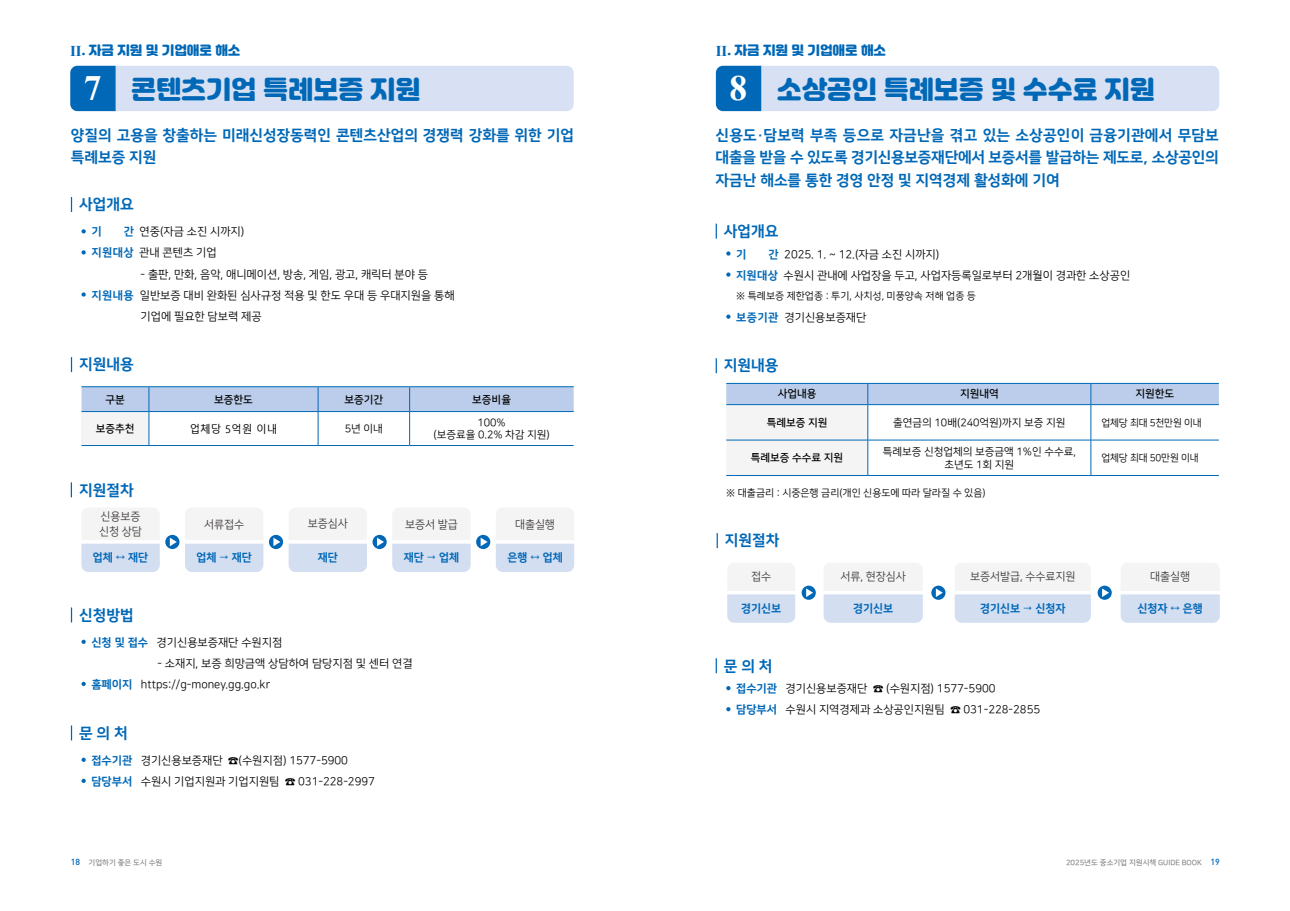
<style>
.page{position:relative;width:1290px;height:911px;background:#fff}
.page>*{position:absolute;margin:0;border:0;box-sizing:border-box;transform-origin:0 0}
.t1{font:25px "Jalnan";color:#0068b7}
.t2{font:15px/22.5px "Nanum Square EB";color:#0068b7}
.t3{font:12.5px "Jalnan";color:#0068b7}
.t4{font:11.25px/21px "Nanum Square R";color:#000}
.t5{font:11.25px/14.4px "Nanum Square R";letter-spacing:-.005em;color:#3e3a39}
.t6{font:11.25px "Nanum Square EB";letter-spacing:-.005em;color:#0068b7}
.t7{font:10.62px/12.8px "Nanum Square R";color:#000;text-align:center}
.t8{font:10.62px "Nanum Square B";color:#000}
.t9{font:10.62px "Malgun Gothic";color:#000}
.t10{font:10px "Nanum Square R";color:#000}
.t11{font:7.5px "Nanum Square B";color:#898989}
.s1{font-family:"Times New Roman";font-weight:700;font-size:15px}
.s2{font-family:"Times New Roman";font-weight:700;font-size:35.5px;color:#fff}
.s3{font-family:"Nanum Square EB";color:#0068b7}
.s4{font-family:"Dinmed";font-size:8.75px;color:#0068b7}
</style>
<div class="page">
<svg style="left:71px;top:197px;width:1px;height:15px"></svg>
<svg style="left:81px;top:229px;width:5px;height:4px"></svg>
<svg style="left:81px;top:250px;width:5px;height:4px"></svg>
<svg style="left:81px;top:292px;width:5px;height:5px"></svg>
<svg style="left:71px;top:607px;width:1px;height:15px"></svg>
<svg style="left:81px;top:639px;width:5px;height:5px"></svg>
<svg style="left:81px;top:682px;width:5px;height:4px"></svg>
<svg style="left:71px;top:725px;width:1px;height:15px"></svg>
<svg style="left:81px;top:757px;width:5px;height:5px"></svg>
<svg style="left:81px;top:778px;width:5px;height:5px"></svg>
<svg style="left:716px;top:224px;width:1px;height:15px"></svg>
<svg style="left:726px;top:251px;width:4px;height:5px"></svg>
<svg style="left:726px;top:272px;width:4px;height:5px"></svg>
<svg style="left:726px;top:314px;width:4px;height:5px"></svg>
<svg style="left:716px;top:658px;width:1px;height:15px"></svg>
<svg style="left:726px;top:686px;width:4px;height:4px"></svg>
<svg style="left:726px;top:707px;width:4px;height:4px"></svg>
<svg style="left:716px;top:358px;width:1px;height:15px"></svg>
<hr style="left:726px;top:475px;width:142px;height:1px;background:#0068b7">
<hr style="left:868px;top:475px;width:223px;height:1px;background:#0068b7">
<hr style="left:1091px;top:475px;width:128px;height:1px;background:#0068b7">
<svg style="left:726px;top:383px;width:493px;height:92px"></svg>
<hr style="left:726px;top:404px;width:142px;height:1px;background:#0068b7">
<hr style="left:868px;top:404px;width:223px;height:1px;background:#0068b7">
<hr style="left:867px;top:405px;width:1px;height:35px;background:#0068b7">
<hr style="left:1091px;top:404px;width:128px;height:1px;background:#0068b7">
<hr style="left:1090px;top:405px;width:1px;height:35px;background:#0068b7">
<hr style="left:726px;top:440px;width:142px;height:1px;background:#0068b7">
<hr style="left:868px;top:440px;width:223px;height:1px;background:#0068b7">
<hr style="left:867px;top:440px;width:1px;height:35px;background:#0068b7">
<hr style="left:1091px;top:440px;width:128px;height:1px;background:#0068b7">
<hr style="left:1090px;top:440px;width:1px;height:35px;background:#0068b7">
<svg style="left:70px;top:66px;width:504px;height:45px;background:#c3d6ed"></svg>
<svg style="left:716px;top:66px;width:503px;height:45px;background:#c3d6ed"></svg>
<svg style="left:71px;top:357px;width:1px;height:15px"></svg>
<div style="left:81px;top:411px;width:68px;height:34px;background:#f4f4f4"></div>
<hr style="left:81px;top:386px;width:68px;height:1px;background:#0068b7">
<hr style="left:149px;top:386px;width:169px;height:1px;background:#0068b7">
<hr style="left:318px;top:386px;width:92px;height:1px;background:#0068b7">
<hr style="left:410px;top:386px;width:164px;height:1px;background:#0068b7">
<hr style="left:81px;top:445px;width:68px;height:1px;background:#0068b7">
<hr style="left:149px;top:445px;width:169px;height:1px;background:#0068b7">
<hr style="left:318px;top:445px;width:92px;height:1px;background:#0068b7">
<hr style="left:410px;top:445px;width:164px;height:1px;background:#0068b7">
<div style="left:81px;top:387px;width:493px;height:24px;background:#bbcdea"></div>
<hr style="left:81px;top:411px;width:68px;height:1px;background:#0068b7">
<hr style="left:149px;top:411px;width:169px;height:1px;background:#0068b7">
<hr style="left:149px;top:412px;width:1px;height:33px;background:#0068b7">
<hr style="left:318px;top:411px;width:92px;height:1px;background:#0068b7">
<hr style="left:318px;top:412px;width:1px;height:33px;background:#0068b7">
<hr style="left:410px;top:411px;width:164px;height:1px;background:#0068b7">
<hr style="left:409px;top:412px;width:1px;height:33px;background:#0068b7">
<svg style="left:71px;top:482px;width:1px;height:15px"></svg>
<svg style="left:81px;top:508px;width:79px;height:64px"></svg>
<svg style="left:185px;top:508px;width:78px;height:64px"></svg>
<svg style="left:289px;top:508px;width:78px;height:64px"></svg>
<svg style="left:392px;top:508px;width:79px;height:64px"></svg>
<svg style="left:496px;top:508px;width:78px;height:64px"></svg>
<svg style="left:165px;top:535px;width:14px;height:14px"></svg>
<svg style="left:170px;top:537px;width:7px;height:9px"></svg>
<div style="left:269px;top:535px;width:14px;height:14px;background:#0068b7;border-radius:50%"></div>
<svg style="left:273px;top:537px;width:7px;height:9px"></svg>
<svg style="left:372px;top:535px;width:15px;height:14px"></svg>
<svg style="left:377px;top:537px;width:7px;height:9px"></svg>
<svg style="left:476px;top:535px;width:14px;height:14px"></svg>
<svg style="left:481px;top:537px;width:7px;height:9px"></svg>
<svg style="left:716px;top:533px;width:2px;height:15px"></svg>
<svg style="left:727px;top:563px;width:68px;height:60px"></svg>
<svg style="left:823px;top:563px;width:100px;height:60px"></svg>
<svg style="left:955px;top:563px;width:136px;height:60px"></svg>
<svg style="left:1120px;top:563px;width:100px;height:60px"></svg>
<svg style="left:801px;top:585px;width:15px;height:15px"></svg>
<svg style="left:806px;top:588px;width:7px;height:9px"></svg>
<svg style="left:931px;top:585px;width:14px;height:15px"></svg>
<svg style="left:936px;top:588px;width:7px;height:9px"></svg>
<svg style="left:1097px;top:585px;width:15px;height:15px"></svg>
<svg style="left:1102px;top:588px;width:7px;height:9px"></svg>
<p class="t3" style="left:70px;top:42px;width:172px"><span class="s1">Ⅱ</span>. 자금 지원 및 기업애로 해소</p>
<p class="t3" style="left:716px;top:42px;width:172px"><span class="s1">Ⅱ</span>. 자금 지원 및 기업애로 해소</p>
<h1 class="t1" style="left:84px;top:73px;width:338px"><span class="s2">7</span> 콘텐츠기업 특례보증 지원</h1>
<h1 class="t1" style="left:729px;top:73px;width:427px"><span class="s2">8</span> 소상공인 특례보증 및 수수료 지원</h1>
<h2 class="t2" style="left:71px;top:124px;width:505px">양질의 고용을 창출하는 미래신성장동력인 콘텐츠산업의 경쟁력 강화를 위한 기업 특례보증 지원</h2>
<h2 class="t2" style="left:716px;top:124px;width:505px;text-align:justify">신용도·담보력 부족 등으로 자금난을 겪고 있는 소상공인이 금융기관에서 무담보 대출을 받을 수 있도록 경기신용보증재단에서 보증서를 발급하는 제도로, 소상공인의 자금난 해소를 통한 경영 안정 및 지역경제 활성화에 기여</h2>
<h2 class="t2" style="left:724px;top:220px;width:56px">사업개요</h2>
<p class="t6" style="left:736px;top:248px;width:12px">기</p>
<h2 class="t2" style="left:79px;top:193px;width:56px">사업개요</h2>
<p class="t6" style="left:91px;top:226px;width:12px">기</p>
<p class="t4" style="left:91px;top:222px;width:154px;text-indent:32px"><span class="s3">간</span> 연중(자금 소진 시까지) <span class="s3">지원대상</span> 관내 콘텐츠 기업</p>
<p class="t4" style="left:141px;top:264px;width:289px">- 출판, 만화, 음악, 애니메이션, 방송, 게임, 광고, 캐릭터 분야 등</p>
<p class="t4" style="left:91px;top:285px;width:365px"><span class="s3">지원내용</span> 일반보증 대비 완화된 심사규정 적용 및 한도 우대 등 우대지원을 통해</p>
<p class="t4" style="left:141px;top:306px;width:123px">기업에 필요한 담보력 제공</p>
<p class="t4" style="left:736px;top:244px;width:396px;text-indent:32px"><span class="s3">간</span> 2025. 1. ~ 12.(자금 소진 시까지)<br><span class="s3">지원대상</span> 수원시 관내에 사업장을 두고, 사업자등록일로부터 2개월이 경과한 소상공인</p>
<p class="t10" style="left:736px;top:291px;width:241px">※ 특례보증 제한업종 : 투기, 사치성, 미풍양속 저해 업종 등</p>
<p class="t4" style="left:736px;top:307px;width:132px"><span class="s3">보증기관</span> 경기신용보증재단</p>
<h2 class="t2" style="left:79px;top:353px;width:56px">지원내용</h2>
<p class="t8" style="left:106px;top:393px;width:21px">구분</p>
<p class="t8" style="left:214px;top:393px;width:40px">보증한도</p>
<p class="t8" style="left:344px;top:393px;width:40px">보증기간</p>
<p class="t8" style="left:472px;top:393px;width:40px">보증비율</p>
<p class="t8" style="left:96px;top:423px;width:40px">보증추천</p>
<p class="t9" style="left:190px;top:422px;width:89px">업체당 5억원 이내</p>
<p class="t7" style="left:345px;top:422px;width:40px">5년 이내</p>
<p class="t7" style="left:433px;top:416px;width:118px">100%<br>(보증료율 0.2% 차감 지원)</p>
<h2 class="t2" style="left:79px;top:479px;width:56px">지원절차</h2>
<p class="t5" style="left:99px;top:510px;width:44px">신용보증 신청⦁ 상담</p>
<p class="t6" style="left:93px;top:551px;width:57px">업체 ↔ 재단</p>
<p class="t5" style="left:204px;top:517px;width:41px">서류접수</p>
<p class="t6" style="left:196px;top:551px;width:57px">업체 → 재단</p>
<p class="t5" style="left:308px;top:517px;width:41px">보증심사</p>
<p class="t6" style="left:318px;top:551px;width:22px">재단</p>
<p class="t5" style="left:405px;top:517px;width:54px">보증서 발급</p>
<p class="t5" style="left:515px;top:517px;width:41px">대출실행</p>
<p class="t6" style="left:404px;top:551px;width:57px">재단 → 업체</p>
<p class="t6" style="left:507px;top:551px;width:57px">은행 ↔ 업체</p>
<h2 class="t2" style="left:79px;top:604px;width:56px">신청방법</h2>
<p class="t4" style="left:91px;top:632px;width:192px"><span class="s3">신청 및 접수</span> 경기신용보증재단 수원지점</p>
<p class="t4" style="left:91px;top:653px;width:323px;text-indent:66px">- 소재지, 보증 희망금액 상담하여 담당지점 및 센터 연결 <span class="s3">홈페이지</span> https://g-money.gg.go.kr</p>
<h2 class="t2" style="left:79px;top:722px;width:50px">문 의 처</h2>
<p class="t4" style="left:91px;top:750px;width:285px"><span class="s3">접수기관</span> 경기신용보증재단 ☎(수원지점) 1577-5900 <span class="s3">담당부서</span> 수원시 기업지원과 기업지원팀 ☎ 031-228-2997</p>
<h2 class="t2" style="left:724px;top:355px;width:56px">지원내용</h2>
<p class="t8" style="left:778px;top:388px;width:40px">사업내용</p>
<p class="t8" style="left:960px;top:388px;width:40px">지원내역</p>
<p class="t8" style="left:1135px;top:388px;width:40px">지원한도</p>
<p class="t8" style="left:767px;top:417px;width:62px">특례보증 지원</p>
<p class="t7" style="left:893px;top:416px;width:174px">출연금의 10배(240억원)까지 보증 지원</p>
<p class="t10" style="left:1101px;top:417px;width:102px">업체당 최대 5천만원 이내</p>
<p class="t8" style="left:751px;top:452px;width:94px">특례보증 수수료 지원</p>
<p class="t7" style="left:883px;top:445px;width:195px">특례보증 신청업체의 보증금액 1%인 수수료, 초년도 1회 지원</p>
<p class="t10" style="left:1101px;top:452px;width:99px">업체당 최대 50만원 이내</p>
<p class="t10" style="left:726px;top:487px;width:261px">※ 대출금리 : 시중은행 금리(개인 신용도에 따라 달라질 수 있음)</p>
<h2 class="t2" style="left:725px;top:529px;width:56px">지원절차</h2>
<p class="t5" style="left:751px;top:570px;width:22px">접수</p>
<p class="t6" style="left:741px;top:602px;width:41px">경기신보</p>
<p class="t5" style="left:840px;top:570px;width:67px">서류, 현장심사</p>
<p class="t6" style="left:853px;top:602px;width:41px">경기신보</p>
<p class="t5" style="left:970px;top:570px;width:107px">보증서발급, 수수료지원</p>
<p class="t6" style="left:980px;top:602px;width:87px">경기신보 → 신청자</p>
<h2 class="t2" style="left:724px;top:654px;width:50px">문 의 처</h2>
<p class="t4" style="left:736px;top:678px;width:306px"><span class="s3">접수기관</span> 경기신용보증재단 ☎ (수원지점) 1577-5900<br><span class="s3">담당부서</span> 수원시 지역경제과 소상공인지원팀 ☎ 031-228-2855</p>
<p class="t5" style="left:1150px;top:570px;width:41px">대출실행</p>
<p class="t6" style="left:1137px;top:602px;width:67px">신청자 ↔ 은행</p>
<p class="t11" style="left:71px;top:858px;width:93px"><span class="s4">18</span> 기업하기 좋은 도시 수원</p>
<p class="t11" style="left:1066px;top:858px;width:155px">2025년도 중소기업 지원시책 GUIDE BOOK <span class="s4">19</span></p>
</div>
